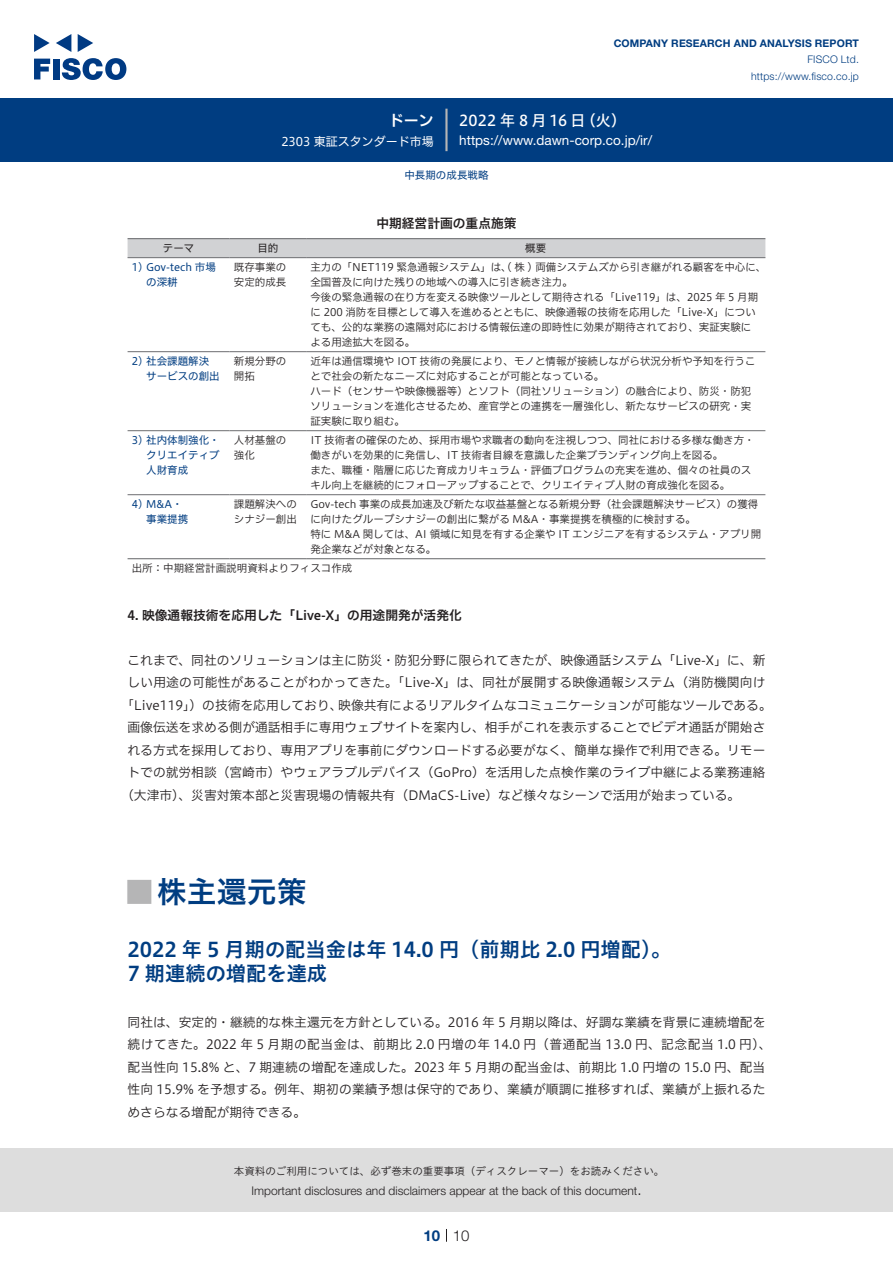
<style>
.page{position:relative;width:893px;height:1263px;background:#fff}
.page>*{position:absolute;margin:0;border:0;box-sizing:border-box;transform-origin:0 0}
.t1{font:30px "Hiragino UD Sans Std N W6";color:#003d81}
.t2{font:24px "Hiragino UD Sans Std N W6";color:#b5b5b6}
.t3{font:20.25px/24px "Hiragino UD Sans Std W6";color:#003d81}
.t4{font:15px "Hiragino UD Sans F Std N W5";letter-spacing:.005em;color:#fff}
.t5{font:300 15px "Helvetica Neue LT Std";color:#231f20}
.t6{font:15px "Hiragino UD Sans F Std N W6";color:#fff}
.t7{font:700 15px "Helvetica Neue LT Std";color:#003d81}
.t8{font:13.5px "Helvetica Neue LT Std";color:#fff}
.t9{font:12.75px/22.5px "Hiragino UD Sans F Std N W3";color:#231f20}
.t10{font:12.75px "Hiragino UD Sans F Std N W6";color:#231f20}
.t11{font:300 12px "Helvetica Neue LT Std";color:#231f20}
.t12{font:12px "Hiragino UD Sans F Std N W4";color:#fff}
.t13{font:10.5px/15px "Hiragino UD Sans F Std N W3";color:#231f20}
.t14{font:10.5px/15px "Hiragino UD Sans F Std N W4";color:#003d81}
.t15{font:10.5px "Hiragino UD Sans Std W3";color:#231f20}
.t16{font:700 10.5px "Helvetica Neue LT Std";letter-spacing:.015em;color:#003d81}
.t17{font:300 10.5px/16.5px "Helvetica Neue LT Std";letter-spacing:.015em;color:#003d81;text-align:right}
.t18{font:10.5px "Hiragino UD Sans F Std N W4";color:#231f20}
</style>
<div class="page">
<div style="left:0;top:1148px;width:893px;height:64px;background:#ddd"></div>
<svg style="left:34px;top:59px;width:16px;height:20px"></svg>
<div style="left:53px;top:59px;width:6px;height:20px;background:#003a83"></div>
<svg style="left:62px;top:58px;width:64px;height:22px"></svg>
<svg style="left:34px;top:34px;width:16px;height:18px"></svg>
<svg style="left:78px;top:34px;width:15px;height:18px"></svg>
<svg style="left:56px;top:34px;width:15px;height:18px"></svg>
<div style="left:0;top:98px;width:893px;height:64px;background:#003d81"></div>
<hr style="left:445px;top:109px;width:3px;height:42px;background:#b5b5b6">
<svg style="left:446px;top:1229px;width:1px;height:13px"></svg>
<div style="left:128px;top:239px;width:637px;height:18px;background:#d1d2d4"></div>
<hr style="left:128px;top:257px;width:102px;height:1px;background:#6c6d70">
<hr style="left:230px;top:257px;width:76px;height:1px;background:#6c6d70">
<hr style="left:306px;top:257px;width:459px;height:1px;background:#6c6d70">
<hr style="left:128px;top:351px;width:102px;height:1px;background:#6c6d70">
<hr style="left:230px;top:351px;width:76px;height:1px;background:#6c6d70">
<hr style="left:306px;top:351px;width:459px;height:1px;background:#6c6d70">
<hr style="left:128px;top:430px;width:102px;height:1px;background:#6c6d70">
<hr style="left:230px;top:430px;width:76px;height:1px;background:#6c6d70">
<hr style="left:306px;top:430px;width:459px;height:1px;background:#6c6d70">
<hr style="left:128px;top:494px;width:102px;height:1px;background:#6c6d70">
<hr style="left:230px;top:494px;width:76px;height:1px;background:#6c6d70">
<hr style="left:306px;top:494px;width:459px;height:1px;background:#6c6d70">
<hr style="left:128px;top:238px;width:102px;height:1px;background:#6c6d70">
<hr style="left:230px;top:238px;width:76px;height:1px;background:#6c6d70">
<hr style="left:306px;top:238px;width:459px;height:1px;background:#6c6d70">
<hr style="left:128px;top:558px;width:102px;height:1px;background:#6c6d70">
<hr style="left:230px;top:558px;width:76px;height:1px;background:#6c6d70">
<hr style="left:306px;top:558px;width:459px;height:1px;background:#6c6d70">
<h3 class="t6" style="left:389px;top:109px;width:46px">ドーン</h3>
<p class="t12" style="left:281px;top:132px;width:154px">2303 東証スタンダード市場</p>
<p class="t16" style="left:614px;top:37px;width:247px">COMPANY RESEARCH AND ANALYSIS REPORT</p>
<p class="t17" style="left:751px;top:51px;width:109px">FISCO Ltd. https://www.fisco.co j p.</p>
<h3 class="t4" style="left:581px;top:109px;width:47px">（火(</h3>
<h3 class="t4" style="left:459px;top:109px;width:128px">2022 年 8 月 16 日</h3>
<p class="t8" style="left:459px;top:132px;width:194px">https://www.dawn-corp. c o j p. /i r/</p>
<p class="t14" style="left:404px;top:167px;width:85px">中長期の成長戦略</p>
<p class="t10" style="left:376px;top:214px;width:142px">中期経営計画の重点施策</p>
<p class="t18" style="left:525px;top:240px;width:22px">概要</p>
<p class="t18" style="left:257px;top:240px;width:22px">目的</p>
<p class="t18" style="left:163px;top:240px;width:33px">テーマ</p>
<p class="t14" style="left:146px;top:259px;width:71px;text-indent:-14px">1) Gov-tech 市場の深耕</p>
<p class="t13" style="left:234px;top:259px;width:54px">既存事業の安定的成長</p>
<p class="t13" style="left:310px;top:259px;width:457px">主力の「NET119 緊急通報システム」は、( 株 ) 両備システムズから引き継がれる顧客を中心に、全国普及に向けた残りの地域への導入に引き続き注力。<br>今後の緊急通報の在り方を変える映像ツールとして期待される「Live119」は、2025 年 5 月期に 200 消防を目標として導入を進めるとともに、映像通報の技術を応用した「Live X- 」についても、公的な業務の遠隔対応における情報伝達の即時性に効果が期待されており、実証実験に<br>よる用途拡大を図る。</p>
<p class="t14" style="left:146px;top:353px;width:75px;text-indent:-14px">2) 社会課題解決サービスの創出</p>
<p class="t13" style="left:234px;top:353px;width:54px">新規分野の開拓</p>
<p class="t13" style="left:310px;top:353px;width:447px">近年は通信環境や IOT 技術の発展により、モノと情報が接続しながら状況分析や予知を行うことで社会の新たなニーズに対応することが可能となっている。<br>ハード（センサーや映像機器等）とソフト（同社ソリューション）の融合により、防災・防犯ソリューションを進化させるため、産官学との連携を一層強化し、新たなサービスの研究・実証実験に取り組む。</p>
<p class="t14" style="left:146px;top:432px;width:75px;text-align:justify;text-indent:-14px">3) 社内体制強化・クリエイティブ人財育成</p>
<p class="t13" style="left:234px;top:432px;width:54px">人材基盤の強化</p>
<p class="t13" style="left:310px;top:432px;width:446px">IT 技術者の確保のため、採用市場や求職者の動向を注視しつつ、同社における多様な働き方・働きがいを効果的に発信し、IT 技術者目線を意識した企業ブランディング向上を図る。<br>また、職種・階層に応じた育成カリキュラム・評価プログラムの充実を進め、個々の社員のスキル向上を継続的にフォローアップすることで、クリエイティブ人財の育成強化を図る。</p>
<p class="t14" style="left:146px;top:496px;width:43px;text-indent:-14px">4) M&amp;A・事業提携</p>
<p class="t13" style="left:234px;top:496px;width:64px">課題解決へのシナジー創出</p>
<p class="t13" style="left:310px;top:496px;width:452px">Gov-tech 事業の成長加速及び新たな収益基盤となる新規分野（社会課題解決サービス）の獲得に向けたグループシナジーの創出に繋がる M&amp;A・事業提携を積極的に検討する。<br>特に M&amp;A 関しては、AI 領域に知見を有する企業や IT エンジニアを有するシステム・アプリ開発企業などが対象となる。</p>
<p class="t13" style="left:132px;top:560px;width:222px">出所：中期経営計画説明資料よりフィスコ作成</p>
<p class="t10" style="left:128px;top:605px;width:336px">4. 映像通報技術を応用した「Live X- 」の用途開発が活発化</p>
<p class="t9" style="left:128px;top:648px;width:639px">これまで、同社のソリューションは主に防災・防犯分野に限られてきたが、映像通話システム「Live X- 」に、新</p>
<p class="t9" style="left:128px;top:670px;width:639px">しい用途の可能性があることがわかってきた。「Live X- 」は、同社が展開する映像通報システム（消防機関向け</p>
<p class="t9" style="left:338px;top:693px;width:435px">映像共有によるリアルタイムなコミュニケーションが可能なツールである。</p>
<p class="t9" style="left:121px;top:693px;width:223px">「Live119」）の技術を応用しており、</p>
<p class="t9" style="left:128px;top:715px;width:639px">画像伝送を求める側が通話相手に専用ウェブサイトを案内し、相手がこれを表示することでビデオ通話が開始さ</p>
<p class="t9" style="left:128px;top:738px;width:639px">れる方式を採用しており、専用アプリを事前にダウンロードする必要がなく、簡単な操作で利用できる。リモー</p>
<p class="t9" style="left:128px;top:760px;width:639px">トでの就労相談（宮崎市）やウェアラブルデバイス（GoPro）を活用した点検作業のライブ中継による業務連絡</p>
<p class="t9" style="left:121px;top:783px;width:621px">（大津市）、災害対策本部と災害現場の情報共有（DMaCS-Live）など様々なシーンで活用が始まっている。</p>
<h1 class="t1" style="left:157px;top:869px;width:151px">株主還元策</h1>
<h2 class="t2" style="left:128px;top:873px;width:25px">█</h2>
<h3 class="t3" style="left:128px;top:936px;width:545px">2022 年 5 月期の配当金は年 14.0 円（前期比 2.0 円増配。(<br>7 期連続の増配を達成</h3>
<p class="t9" style="left:128px;top:1010px;width:646px">同社は、安定的・継続的な株主還元を方針としている。2016 年 5 月期以降は、好調な業績を背景に連続増配を続けてきた。2022 年 5 月期の配当金は、前期比 2.0 円増の年 14.0 円（普通配当 13.0 円、記念配当 1.0 円、(配当性向 15.8% と、7 期連続の増配を達成した。2023 年 5 月期の配当金は、前期比 1.0 円増の 15.0 円、配当性向 15.9% を予想する。例年、期初の業績予想は保守的であり、業績が順調に推移すれば、業績が上振れるためさらなる増配が期待できる。</p>
<p class="t15" style="left:234px;top:1163px;width:432px">本資料のご利用については、必ず巻末の重要事項（ディスクレーマー）をお読みください。</p>
<h3 class="t5" style="left:637px;top:1180px;width:6px">.</h3>
<p class="t11" style="left:251px;top:1183px;width:387px">Important disclosures and disclaimers appear at the back of this document</p>
<h3 class="t7" style="left:423px;top:1226px;width:18px">10</h3>
<h3 class="t5" style="left:453px;top:1226px;width:18px">10</h3>
</div>
